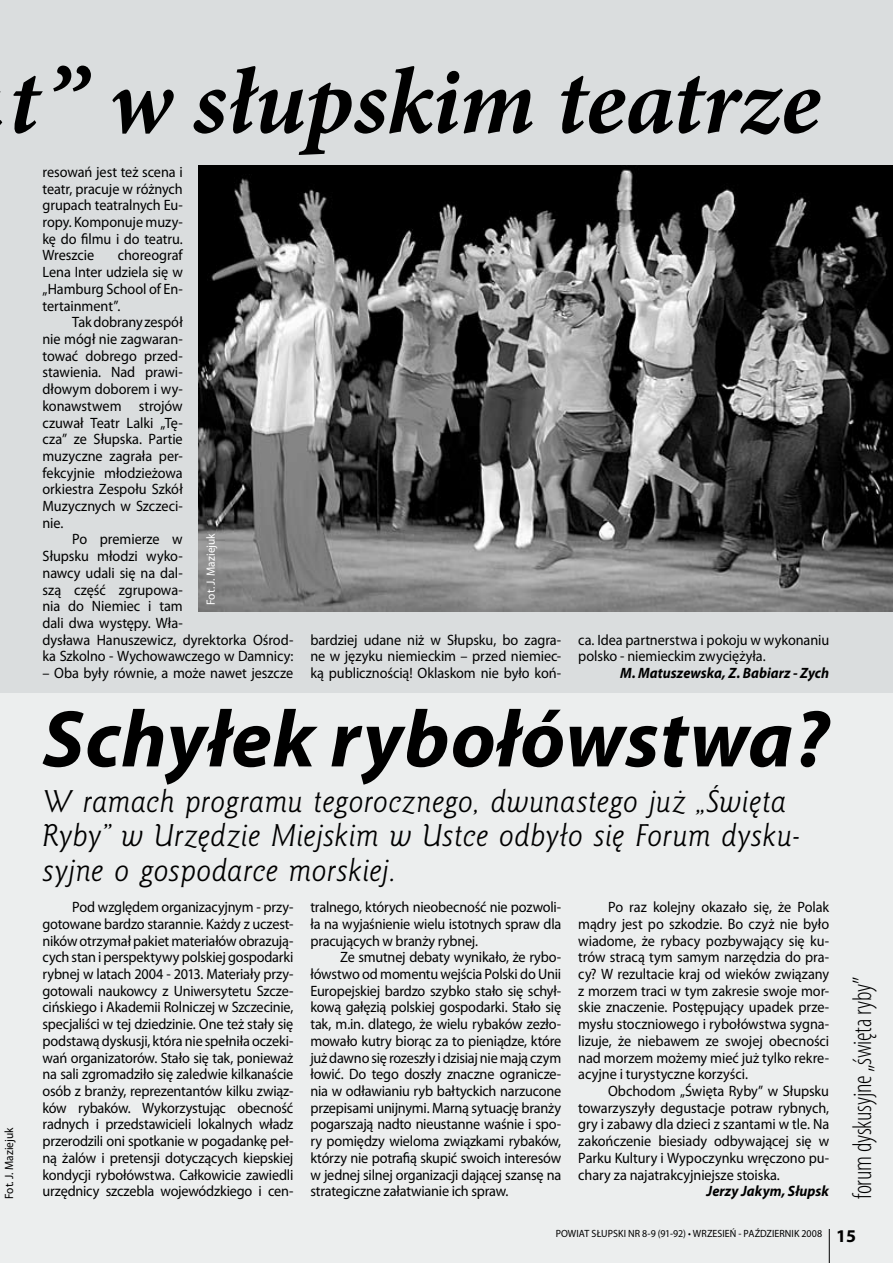
<style>
.page{position:relative;width:893px;height:1263px;background:#daddde}
.page>*{position:absolute;margin:0;border:0;box-sizing:border-box;transform-origin:0 0}
.t1{font:italic 700 94.5px "Minion Pro";color:#000}
.t2{font:italic 700 81px "Myriad Pro";letter-spacing:.01em;color:#000}
.t3{font:italic 28.5px/34.2px "Goldy EFN";letter-spacing:.005em;color:#000}
.t4{font:300 condensed 27px "Myriad Pro";letter-spacing:-.01em;color:#000;scale:.95 1}
.t5{font:700 18px "Myriad Pro";color:#000}
.t6{font:15px/16.6px "Myriad Pro";letter-spacing:-.005em;color:#000;text-align:justify;scale:.95 1}
.t7{font:italic 700 15px "Myriad Pro";letter-spacing:.005em;color:#000;scale:.95 1}
.t8{font:12px "Myriad Pro";letter-spacing:.005em;color:#000;scale:.95 1}
.t9{font:12px "Myriad Pro";letter-spacing:.005em;color:#fff;scale:.95 1}
.t10{font:10.5px "Myriad Pro";letter-spacing:.005em;color:#000;scale:.95 1}
</style>
<div class="page">
<div style="left:0;top:693px;width:893px;height:570px;background:#eceeee"></div>
<hr style="left:829px;top:1229px;width:1px;height:34px;background:#000">
<img style="left:199px;top:165px;width:694px;height:447px">
<h1 class="t1" style="left:8px;top:35px;width:813px">t” w słupskim teatrze</h1>
<p class="t6" style="left:43px;top:163px;width:149px">resowań jest też scena i teatr, pracuje w różnych grupach teatralnych Eu&shy;ropy. Komponuje muzy&shy;kę do filmu i do teatru.<br>Wreszcie</p>
<p class="t6" style="left:43px;top:247px;width:149px;text-indent:75px">choreograf Lena Inter udziela się w „Hamburg School of En&shy;tertainment”.</p>
<p class="t6" style="left:43px;top:314px;width:149px;text-indent:30px">Tak dobrany zespół nie mógł nie zagwaran&shy;tować dobrego przed&shy;stawienia. Nad prawi&shy;dłowym doborem i wy&shy;konawstwem strojów czuwał Teatr Lalki „Tę&shy;cza” ze Słupska. Partie muzyczne zagrała per&shy;fekcyjnie młodzieżowa orkiestra Zespołu Szkół Muzycznych w Szczeci&shy;nie.</p>
<p class="t6" style="left:43px;top:531px;width:266px;text-align:left;text-indent:30px">Po premierze w<br>Słupsku młodzi wyko-<br>nawcy udali się na dal-<br>szą część zgrupowa-<br>nia do Niemiec i tam<br>dali dwa występy. Wła-<br>dysława Hanuszewicz, dyrektorka Ośrod&shy;ka Szkolno - Wychowawczego w Damnicy:</p>
<p class="t6" style="left:43px;top:665px;width:265px">– Oba były równie, a może nawet jeszcze</p>
<p class="t9" style="left:204px;top:605px;width:77px;rotate:-90deg">Fot. J. Maziejuk</p>
<p class="t6" style="left:310px;top:631px;width:266px">bardziej udane niż w Słupsku, bo zagra&shy;ne w języku niemieckim – przed niemiec&shy;ką publicznością! Oklaskom nie było koń-</p>
<p class="t6" style="left:578px;top:631px;width:266px">ca. Idea partnerstwa i pokoju w wykonaniu polsko - niemieckim zwyciężyła.</p>
<p class="t7" style="left:620px;top:663px;width:222px">M. Matuszewska, Z. Babiarz - Zych</p>
<p class="t8" style="left:2px;top:1199px;width:77px;rotate:-90deg">Fot. J. Maziejuk</p>
<h2 class="t2" style="left:43px;top:686px;width:788px">Schyłek rybołówstwa?</h2>
<h3 class="t3" style="left:43px;top:785px;width:759px">W ramach programu tegorocznego, dwunastego już „Święta<br>Ryby” w Urzędzie Miejskim w Ustce odbyło się Forum dysku&shy;syjne o gospodarce morskiej.</h3>
<p class="t6" style="left:43px;top:898px;width:266px;text-indent:30px">Pod względem organizacyjnym - przy&shy;gotowane bardzo starannie. Każdy z uczest&shy;ników otrzymał pakiet materiałów obrazują&shy;cych stan i perspektywy polskiej gospodarki rybnej w latach 2004 - 2013. Materiały przy&shy;gotowali naukowcy z Uniwersytetu Szcze&shy;cińskiego i Akademii Rolniczej w Szczecinie, specjaliści w tej dziedzinie. One też stały się podstawą dyskusji, która nie spełniła oczeki&shy;wań organizatorów. Stało się tak, ponieważ na sali zgromadziło się zaledwie kilkanaście osób z branży, reprezentantów kilku związ&shy;ków rybaków. Wykorzystując obecność radnych i przedstawicieli lokalnych władz przerodzili oni spotkanie w pogadankę peł&shy;ną żalów i pretensji dotyczących kiepskiej kondycji rybołówstwa. Całkowicie zawiedli urzędnicy szczebla wojewódzkiego i cen-</p>
<p class="t6" style="left:310px;top:898px;width:266px">tralnego, których nieobecność nie pozwoli&shy;ła na wyjaśnienie wielu istotnych spraw dla pracujących w branży rybnej.</p>
<p class="t6" style="left:310px;top:949px;width:266px;text-indent:30px">Ze smutnej debaty wynikało, że rybo&shy;łówstwo od momentu wejścia Polski do Unii Europejskiej bardzo szybko stało się schył&shy;kową gałęzią polskiej gospodarki. Stało się tak, m.in. dlatego, że wielu rybaków zezło&shy;mowało kutry biorąc za to pieniądze, które już dawno się rozeszły i dzisiaj nie mają czym łowić. Do tego doszły znaczne ogranicze&shy;nia w odławianiu ryb bałtyckich narzucone przepisami unijnymi. Marną sytuację branży pogarszają nadto nieustanne waśnie i spo&shy;ry pomiędzy wieloma związkami rybaków, którzy nie potrafią skupić swoich interesów w jednej silnej organizacji dającej szansę na strategiczne załatwianie ich spraw.</p>
<p class="t6" style="left:578px;top:898px;width:266px;text-indent:30px">Po raz kolejny okazało się, że Polak mądry jest po szkodzie. Bo czyż nie było wiadome, że rybacy pozbywający się ku&shy;trów stracą tym samym narzędzia do pra&shy;cy? W rezultacie kraj od wieków związany z morzem traci w tym zakresie swoje mor&shy;skie znaczenie. Postępujący upadek prze&shy;mysłu stoczniowego i rybołówstwa sygna&shy;lizuje, że niebawem ze swojej obecności nad morzem możemy mieć już tylko rekre&shy;acyjne i turystyczne korzyści.</p>
<p class="t6" style="left:578px;top:1082px;width:266px;text-indent:30px">Obchodom „Święta Ryby” w Słupsku towarzyszyły degustacje potraw rybnych, gry i zabawy dla dzieci z szantami w tle. Na zakończenie biesiady odbywającej się w Parku Kultury i Wypoczynku wręczono pu&shy;chary za najatrakcyjniejsze stoiska.</p>
<p class="t7" style="left:707px;top:1181px;width:131px">Jerzy Jakym, Słupsk</p>
<h3 class="t4" style="left:848px;top:1199px;width:236px;rotate:-90deg">forum dyskusyjne „święta ryby”</h3>
<p class="t10" style="left:556px;top:1227px;width:282px">POWIAT SŁUPSKI NR 8-9 (91-92) • WRZESIEŃ - PAŹDZIERNIK 2008</p>
<p class="t5" style="left:836px;top:1225px;width:21px">15</p>
</div>
